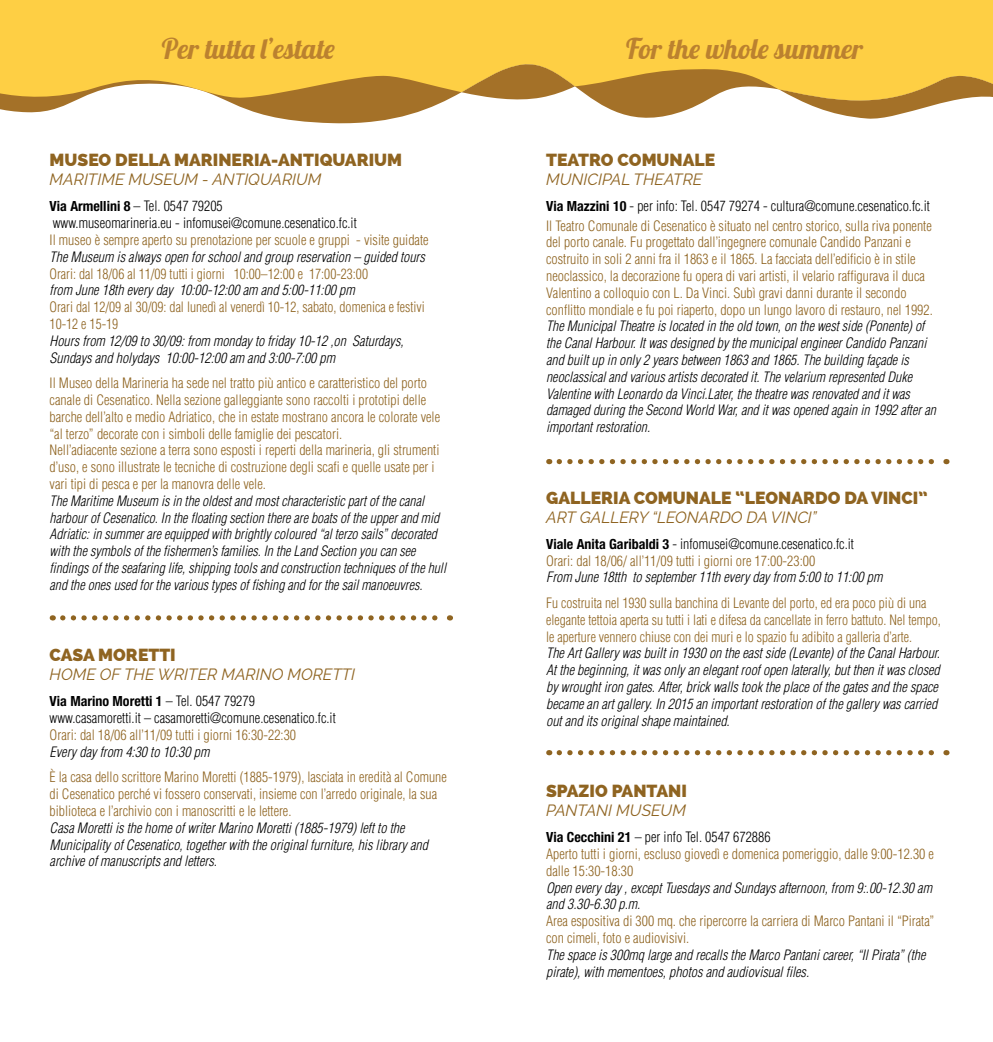
<style>
.page{position:relative;width:993px;height:1042px;background:#fff}
.page>*{position:absolute;margin:0;border:0;box-sizing:border-box;transform-origin:0 0}
.t1{font:28px "Lobster";color:#bb812f}
.t2{font:800 17.5px "Raleway";color:#8f6421}
.t3{font:italic 16.28px "Raleway";color:#8f6421}
.t4{font:300 condensed 14px/16.8px "Helvetica LT Std";color:#8f6421}
.t5{font:italic 300 condensed 14px/16.8px "Helvetica LT Std";color:#000}
.t6{font:300 condensed 14px/16.8px "Helvetica LT Std";color:#000}
.t7{font:700 condensed 14px "Helvetica Neue LT Std";color:#000}
.s1{font-family:"Helvetica Neue LT Std";font-weight:700}
.s2{font-family:"Helvetica LT Std";font-weight:300}
.s3{font-family:"Helvetica Neue LT Std";font-weight:700;color:#000}
.s4{color:#000}
</style>
<div class="page">
<svg style="left:63px;top:615px;width:387px;height:5px"></svg>
<svg style="left:559px;top:459px;width:387px;height:5px"></svg>
<svg style="left:559px;top:750px;width:387px;height:5px"></svg>
<svg style="left:22px;top:112px;width:659px;height:12px"></svg>
<svg style="left:831px;top:112px;width:77px;height:7px"></svg>
<svg style="left:0;top:0;width:992px;height:112px;background:#efc44f"></svg>
<h1 class="t1" style="left:162px;top:31px;width:175px">Per tutta l’estate</h1>
<h1 class="t1" style="left:626px;top:31px;width:238px">For the whole summer</h1>
<p class="t2" style="left:50px;top:150px;width:354px">MUSEO DELLA MARINERIA-ANTIQUARIUM</p>
<p class="t3" style="left:50px;top:170px;width:273px">MARITIME MUSEUM - ANTIQUARIUM</p>
<p class="t6" style="left:50px;top:198px;width:308px"><span class="s1">Via Armellini 8</span> – Tel. 0547 79205<br>www.museomarineria.eu - infomusei@comune.cesenatico.fc.it</p>
<p class="t4" style="left:50px;top:231px;width:380px">Il museo è sempre aperto su prenotazione per scuole e gruppi - visite guidate</p>
<p class="t5" style="left:50px;top:248px;width:376px">The Museum is always open for school and group reservation – guided tours</p>
<p class="t4" style="left:50px;top:265px;width:320px">Orari: dal 18/06 al 11/09 tutti i giorni 10:00–12:00 e 17:00-23:00</p>
<p class="t5" style="left:50px;top:282px;width:306px">from June 18th every day 10:00-12:00 am and 5:00-11:00 pm</p>
<p class="t4" style="left:50px;top:298px;width:376px">Orari dal 12/09 al 30/09: dal lunedì al venerdì 10-12, sabato, domenica e festivi<br>10-12 e 15-19</p>
<p class="t5" style="left:50px;top:332px;width:355px">Hours from 12/09 to 30/09: from monday to friday 10-12 ,on Saturdays,<br>Sundays and holydays 10:00-12:00 am and 3:00-7:00 pm</p>
<p class="t4" style="left:50px;top:374px;width:392px">Il Museo della Marineria ha sede nel tratto più antico e caratteristico del porto canale di Cesenatico. Nella sezione galleggiante sono raccolti i prototipi delle barche dell’alto e medio Adriatico, che in estate mostrano ancora le colorate vele “al terzo” decorate con i simboli delle famiglie dei pescatori.<br>Nell’adiacente sezione a terra sono esposti i reperti della marineria, gli strumenti d’uso, e sono illustrate le tecniche di costruzione degli scafi e quelle usate per i vari tipi di pesca e per la manovra delle vele.</p>
<p class="t5" style="left:50px;top:492px;width:398px">The Maritime Museum is in the oldest and most characteristic part of the canal harbour of Cesenatico. In the floating section there are boats of the upper and mid Adriatic: in summer are equipped with brightly coloured “al terzo sails” decorated with the symbols of the fishermen’s families. In the Land Section you can see findings of the seafaring life, shipping tools and construction techniques of the hull and the ones used for the various types of fishing and for the sail manoeuvres.</p>
<p class="t2" style="left:50px;top:645px;width:128px">CASA MORETTI</p>
<p class="t3" style="left:50px;top:665px;width:307px">HOME OF THE WRITER MARINO MORETTI</p>
<p class="t7" style="left:50px;top:693px;width:207px">Via Marino Moretti 1 <span class="s2">– Tel. 0547 79279</span></p>
<p class="t6" style="left:50px;top:709px;width:287px">www.casamoretti.it – casamoretti@comune.cesenatico.fc.it</p>
<p class="t4" style="left:50px;top:726px;width:248px">Orari: dal 18/06 all’11/09 tutti i giorni 16:30-22:30</p>
<p class="t5" style="left:50px;top:743px;width:161px">Every day from 4:30 to 10:30 pm</p>
<p class="t4" style="left:50px;top:769px;width:398px">È la casa dello scrittore Marino Moretti (1885-1979), lasciata in eredità al Comune di Cesenatico perché vi fossero conservati, insieme con l’arredo originale, la sua biblioteca e l’archivio con i manoscritti e le lettere.</p>
<p class="t5" style="left:50px;top:819px;width:380px">Casa Moretti is the home of writer Marino Moretti (1885-1979) left to the<br>Municipality of Cesenatico, together with the original furniture, his library and archive of manuscripts and letters.</p>
<p class="t2" style="left:546px;top:150px;width:171px">TEATRO COMUNALE</p>
<p class="t3" style="left:546px;top:170px;width:158px">MUNICIPAL THEATRE</p>
<p class="t4" style="left:546px;top:196px;width:387px;line-height:19.2px"><span class="s3">Via Mazzini 10</span> <span class="s4">- per info: Tel. 0547 79274 - cultura@comune.cesenatico.fc.it<br></span>Il Teatro Comunale di Cesenatico è situato nel centro storico, sulla riva ponente</p>
<p class="t4" style="left:546px;top:234px;width:388px">del porto canale. Fu progettato dall’ingegnere comunale Candido Panzani e costruito in soli 2 anni fra il 1863 e il 1865. La facciata dell’edificio è in stile neoclassico, la decorazione fu opera di vari artisti, il velario raffigurava il duca Valentino a colloquio con L. Da Vinci. Subì gravi danni durante il secondo conflitto mondiale e fu poi riaperto, dopo un lungo lavoro di restauro, nel 1992.</p>
<p class="t5" style="left:546px;top:318px;width:391px">The Municipal Theatre is located in the old town, on the west side (Ponente) of the Canal Harbour. It was designed by the municipal engineer Candido Panzani and built up in only 2 years between 1863 and 1865. The building façade is neoclassical and various artists decorated it. The velarium represented Duke Valentine with Leonardo da Vinci.Later, the theatre was renovated and it was damaged during the Second World War, and it was opened again in 1992 after an important restoration.</p>
<p class="t2" style="left:546px;top:487px;width:383px">GALLERIA COMUNALE “LEONARDO DA VINCI”</p>
<p class="t3" style="left:546px;top:507px;width:272px">ART GALLERY “LEONARDO DA VINCI”</p>
<p class="t4" style="left:546px;top:535px;width:309px"><span class="s3">Viale Anita Garibaldi 3</span> <span class="s4">- infomusei@comune.cesenatico.fc.it<br></span>Orari: dal 18/06/ all’11/09 tutti i giorni ore 17:00-23:00</p>
<p class="t5" style="left:546px;top:569px;width:338px">From June 18tth to september 11th every day from 5:00 to 11:00 pm</p>
<p class="t4" style="left:546px;top:594px;width:396px">Fu costruita nel 1930 sulla banchina di Levante del porto, ed era poco più di una elegante tettoia aperta su tutti i lati e difesa da cancellate in ferro battuto. Nel tempo, le aperture vennero chiuse con dei muri e lo spazio fu adibito a galleria d’arte.</p>
<p class="t5" style="left:546px;top:645px;width:395px">The Art Gallery was built in 1930 on the east side (Levante) of the Canal Harbour.<br>At the beginning, it was only an elegant roof open laterally, but then it was closed by wrought iron gates. After, brick walls took the place of the gates and the space became an art gallery. In 2015 an important restoration of the gallery was carried out and its original shape maintained.</p>
<p class="t2" style="left:546px;top:780px;width:142px">SPAZIO PANTANI</p>
<p class="t3" style="left:546px;top:801px;width:141px">PANTANI MUSEUM</p>
<p class="t4" style="left:546px;top:828px;width:389px"><span class="s3">Via Cecchini 21</span> <span class="s4">– per info Tel. 0547 672886<br></span>Aperto tutti i giorni, escluso giovedì e domenica pomeriggio, dalle 9:00-12.30 e dalle 15:30-18:30</p>
<p class="t5" style="left:546px;top:879px;width:387px">Open every day , except Tuesdays and Sundays afternoon, from 9:.00-12.30 am and 3.30-6.30 p.m.</p>
<p class="t4" style="left:546px;top:912px;width:389px">Area espositiva di 300 mq. che ripercorre la carriera di Marco Pantani il “Pirata” con cimeli, foto e audiovisivi.</p>
<p class="t5" style="left:546px;top:946px;width:381px">The space is 300mq large and recalls the Marco Pantani career, “Il Pirata” (the pirate), with mementoes, photos and audiovisual files.</p>
</div>
